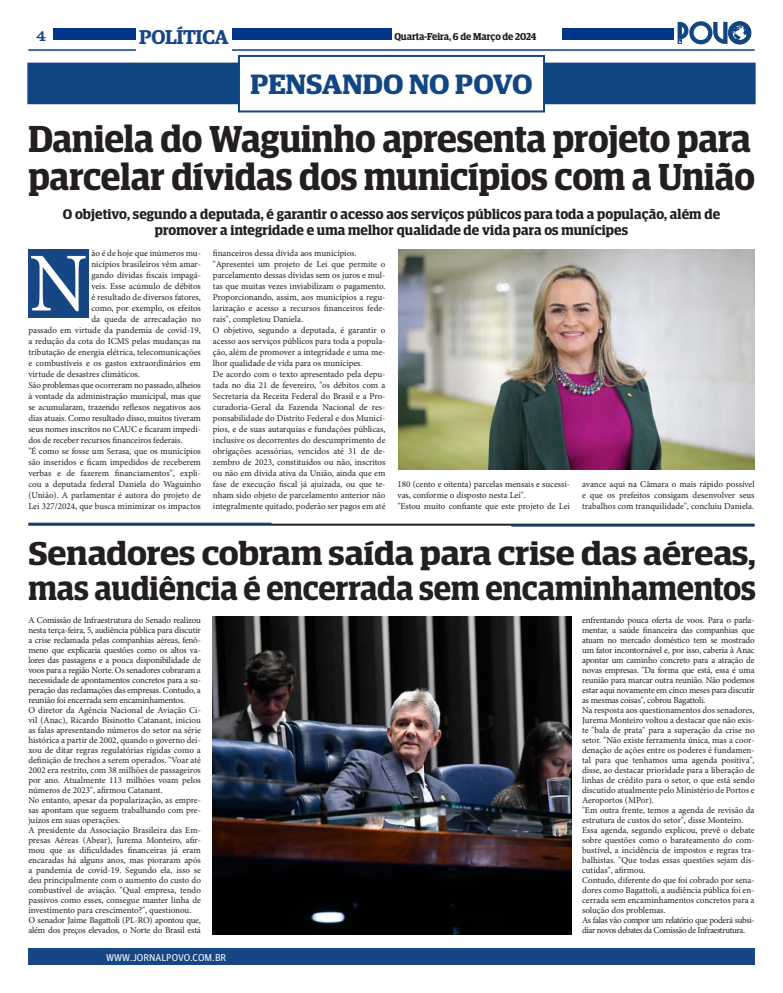
<style>
.page{position:relative;width:783px;height:993px;background:#fff}
.page>*{position:absolute;margin:0;border:0;box-sizing:border-box;transform-origin:0 0}
.t1{font:83.8px "Minion Pro";color:#fff;scale:.93 1}
.t2{font:600 37.5px/38.1px "Guardian Egyptian Display";letter-spacing:-.005em;color:#231f20}
.t3{font:600 33px/34.8px "Guardian Egyptian Display";color:#231f20;scale:1.1 1}
.t4{font:600 28px "Guardian Egyptian Display";color:#114683;scale:1.1 1}
.t5{font:600 20px "Guardian Egyptian";letter-spacing:-.02em;color:#174685}
.t6{font:16px "Clarendon BT";color:#174685}
.t7{font:600 14px/16px "Guardian Egyptian Display";letter-spacing:.01em;color:#231f20;text-align:center}
.t8{font:600 10px "Guardian Egyptian Display";color:#231f20}
.t9{font:10px "Guardian Agate Sans G1 D Regular";color:#fff}
.t10{font:9px/10px "Minion Pro";letter-spacing:-.005em;color:#231f20;text-align:justify}
.t11{font:9px/10px "Minion Pro";letter-spacing:-.04em;color:#231f20}
</style>
<div class="page">
<div style="left:28px;top:947px;width:726px;height:17px;background:#174685"></div>
<svg style="left:677px;top:21px;width:74px;height:23px"></svg>
<div style="left:232px;top:28px;width:159px;height:12px;background:#003589"></div>
<div style="left:54px;top:28px;width:82px;height:12px;background:#003589"></div>
<hr style="left:28px;top:49px;width:108px;height:2px;background:#174685">
<hr style="left:232px;top:49px;width:522px;height:2px;background:#174685">
<div style="left:562px;top:28px;width:112px;height:12px;background:#003589"></div>
<div style="left:27px;top:63px;width:728px;height:41px;background:#114683"></div>
<div style="left:239px;top:56px;width:305px;height:55px;background:#fff"></div>
<div style="left:238px;top:55px;width:307px;height:57px;border:2px solid #114682"></div>
<hr style="left:28px;top:523px;width:726px;height:2px;background:#231f20">
<hr style="left:28px;top:522px;width:243px;height:2px;background:#114683">
<hr style="left:511px;top:524px;width:243px;height:2px;background:#114683">
<img style="left:398px;top:249px;width:356px;height:220px">
<img style="left:213px;top:616px;width:358px;height:318px">
<div style="left:28px;top:249px;width:61px;height:69px;background:#174685"></div>
<h3 class="t6" style="left:36px;top:25px;width:11px">4</h3>
<h3 class="t5" style="left:139px;top:22px;width:91px">POLÍTICA</h3>
<p class="t8" style="left:394px;top:31px;width:144px">Quarta-Feira, 6 de Março de 2024</p>
<p class="t4" style="left:250px;top:69px;width:258px">PENSANDO NO POVO</p>
<p class="t2" style="left:28px;top:120px;width:728px">Daniela do Waguinho apresenta projeto para parcelar dívidas dos municípios com a União</p>
<p class="t7" style="left:63px;top:206px;width:658px">O objetivo, segundo a deputada, é garantir o acesso aos serviços públicos para toda a população, além de promover a integridade e uma melhor qualidade de vida para os munícipes</p>
<p class="t1" style="left:29px;top:227px;width:64px">N</p>
<p class="t10" style="left:91px;top:248px;width:111px">ão é de hoje que inúmeros mu-</p>
<p class="t10" style="left:91px;top:259px;width:111px">nicípios brasileiros vêm amar-</p>
<p class="t10" style="left:91px;top:270px;width:111px">gando dívidas fiscais impagá-</p>
<p class="t10" style="left:91px;top:281px;width:111px">veis. Esse acúmulo de débitos</p>
<p class="t10" style="left:91px;top:292px;width:111px">é resultado de diversos fatores,</p>
<p class="t10" style="left:91px;top:303px;width:111px">como, por exemplo, os efeitos</p>
<p class="t10" style="left:91px;top:314px;width:111px">da queda de arrecadação no</p>
<p class="t10" style="left:28px;top:325px;width:174px">passado em virtude da pandemia de covid-19,</p>
<p class="t10" style="left:28px;top:336px;width:174px">a redução da cota do ICMS pelas mudanças na</p>
<p class="t10" style="left:28px;top:347px;width:174px">tributação de energia elétrica, telecomunicações</p>
<p class="t10" style="left:28px;top:358px;width:174px">e combustíveis e os gastos extraordinários em</p>
<p class="t10" style="left:28px;top:369px;width:113px">virtude de desastres climáticos.</p>
<p class="t10" style="left:28px;top:380px;width:174px;line-height:11px">São problemas que ocorreram no passado, alheios à vontade da administração municipal, mas que se acumularam, trazendo reflexos negativos aos dias atuais. Como resultado disso, muitos tiveram seus nomes inscritos no CAUC e ficaram impedi&shy;dos de receber recursos financeiros federais.</p>
<p class="t10" style="left:28px;top:446px;width:174px;line-height:11px">"É como se fosse um Serasa, que os municípios são inseridos e ficam impedidos de receberem verbas e de fazerem financiamentos", expli&shy;cou a deputada federal Daniela do Waguinho (União). A parlamentar é autora do projeto de Lei 327/2024, que busca minimizar os impactos</p>
<p class="t10" style="left:213px;top:248px;width:145px">financeiros dessa dívida aos municípios.</p>
<p class="t10" style="left:213px;top:259px;width:174px;line-height:11px">"Apresentei um projeto de Lei que permite o parcelamento dessas dívidas sem os juros e mul&shy;tas que muitas vezes inviabilizam o pagamento.<br>Proporcionando, assim, aos municípios a regu&shy;larização e acesso a recursos financeiros fede&shy;rais", completou Daniela.</p>
<p class="t10" style="left:213px;top:325px;width:174px;line-height:11px">O objetivo, segundo a deputada, é garantir o acesso aos serviços públicos para toda a popula&shy;ção, além de promover a integridade e uma me&shy;lhor qualidade de vida para os munícipes.</p>
<p class="t10" style="left:213px;top:369px;width:174px;line-height:11px">De acordo com o texto apresentado pela depu&shy;tada no dia 21 de fevereiro, "os débitos com a Secretaria da Receita Federal do Brasil e a Pro&shy;curadoria-Geral da Fazenda Nacional de res&shy;ponsabilidade do Distrito Federal e dos Municí&shy;pios, e de suas autarquias e fundações públicas, inclusive os decorrentes do descumprimento de obrigações acessórias, vencidos até 31 de de&shy;zembro de 2023, constituídos ou não, inscritos ou não em dívida ativa da União, ainda que em fase de execução fiscal já ajuizada, ou que te&shy;nham sido objeto de parcelamento anterior não integralmente quitado, poderão ser pagos em até</p>
<p class="t10" style="left:582px;top:478px;width:174px;line-height:11px">avance aqui na Câmara o mais rápido possível e que os prefeitos consigam desenvolver seus trabalhos com tranquilidade", concluiu Daniela.</p>
<p class="t10" style="left:397px;top:479px;width:174px;line-height:11px">180 (cento e oitenta) parcelas mensais e sucessi&shy;vas, conforme o disposto nesta Lei".</p>
<p class="t10" style="left:397px;top:501px;width:174px">"Estou muito confiante que este projeto de Lei</p>
<p class="t3" style="left:28px;top:535px;width:662px">Senadores cobram saída para crise das aéreas, mas audiência é encerrada sem encaminhamentos</p>
<p class="t10" style="left:28px;top:614px;width:174px">A Comissão de Infraestrutura do Senado realizou nesta terça-feira, 5, audiência pública para discutir a crise reclamada pelas companhias aéreas, fenô&shy;meno que explicaria questões como os altos va&shy;lores das passagens e a pouca disponibilidade de voos para a região Norte. Os senadores cobraram a necessidade de apontamentos concretos para a su&shy;peração das reclamações das empresas. Contudo, a reunião foi encerrada sem encaminhamentos.</p>
<p class="t10" style="left:28px;top:704px;width:174px">O diretor da Agência Nacional de Aviação Ci&shy;vil (Anac), Ricardo Bisinotto Catanant, iniciou as falas apresentando números do setor na série histórica a partir de 2002, quando o governo dei&shy;xou de ditar regras regulatórias rígidas como a definição de trechos a serem operados. "Voar até 2002 era restrito, com 38 milhões de passageiros por ano. Atualmente 113 milhões voam pelos números de 2023", afirmou Catanant.</p>
<p class="t10" style="left:28px;top:794px;width:174px">No entanto, apesar da popularização, as empre&shy;sas apontam que seguem trabalhando com pre&shy;juízos em suas operações.</p>
<p class="t10" style="left:28px;top:824px;width:174px">A presidente da Associação Brasileira das Em&shy;presas Aéreas (Abear), Jurema Monteiro, afir&shy;mou que as dificuldades financeiras já eram encaradas há alguns anos, mas pioraram após a pandemia de covid-19. Segundo ela, isso se deu principalmente com o aumento do custo do combustível de aviação. "Qual empresa, tendo passivos como esses, consegue manter linha de investimento para crescimento?", questionou.</p>
<p class="t10" style="left:28px;top:914px;width:174px">O senador Jaime Bagattoli (PL-RO) apontou que, além dos preços elevados, o Norte do Brasil está</p>
<p class="t9" style="left:106px;top:949px;width:122px">WWW.JORNALPOVO.COM.BR</p>
<p class="t10" style="left:582px;top:614px;width:174px">enfrentando pouca oferta de voos. Para o parla&shy;mentar, a saúde financeira das companhias que atuam no mercado doméstico tem se mostrado um fator incontornável e, por isso, caberia à Anac apontar um caminho concreto para a atração de novas empresas. "Da forma que está, essa é uma reunião para marcar outra reunião. Não podemos estar aqui novamente em cinco meses para discutir as mesmas coisas", cobrou Bagattoli.</p>
<p class="t10" style="left:582px;top:704px;width:174px">Na resposta aos questionamentos dos senadores, Jurema Monteiro voltou a destacar que não exis&shy;te "bala de prata" para a superação da crise no setor. "Não existe ferramenta única, mas a coor&shy;denação de ações entre os poderes é fundamen&shy;tal para que tenhamos uma agenda positiva", disse, ao destacar prioridade para a liberação de linhas de crédito para o setor, o que está sendo discutido atualmente pelo Ministério de Portos e Aeroportos (MPor).</p>
<p class="t10" style="left:582px;top:804px;width:174px">"Em outra frente, temos a agenda de revisão da estrutura de custos do setor", disse Monteiro.</p>
<p class="t10" style="left:582px;top:824px;width:174px">Essa agenda, segundo explicou, prevê o debate sobre questões como o barateamento do com&shy;bustível, a incidência de impostos e regras tra&shy;balhistas. "Que todas essas questões sejam dis&shy;cutidas", afirmou.</p>
<p class="t10" style="left:582px;top:874px;width:174px">Contudo, diferente do que foi cobrado por sena&shy;dores como Bagattoli, a audiência pública foi en&shy;cerrada sem encaminhamentos concretos para a solução dos problemas.</p>
<p class="t11" style="left:582px;top:914px;width:174px">As falas vão compor um relatório que poderá subsi&shy;diar novos debates da Comissão de Infraestrutura.</p>
</div>
